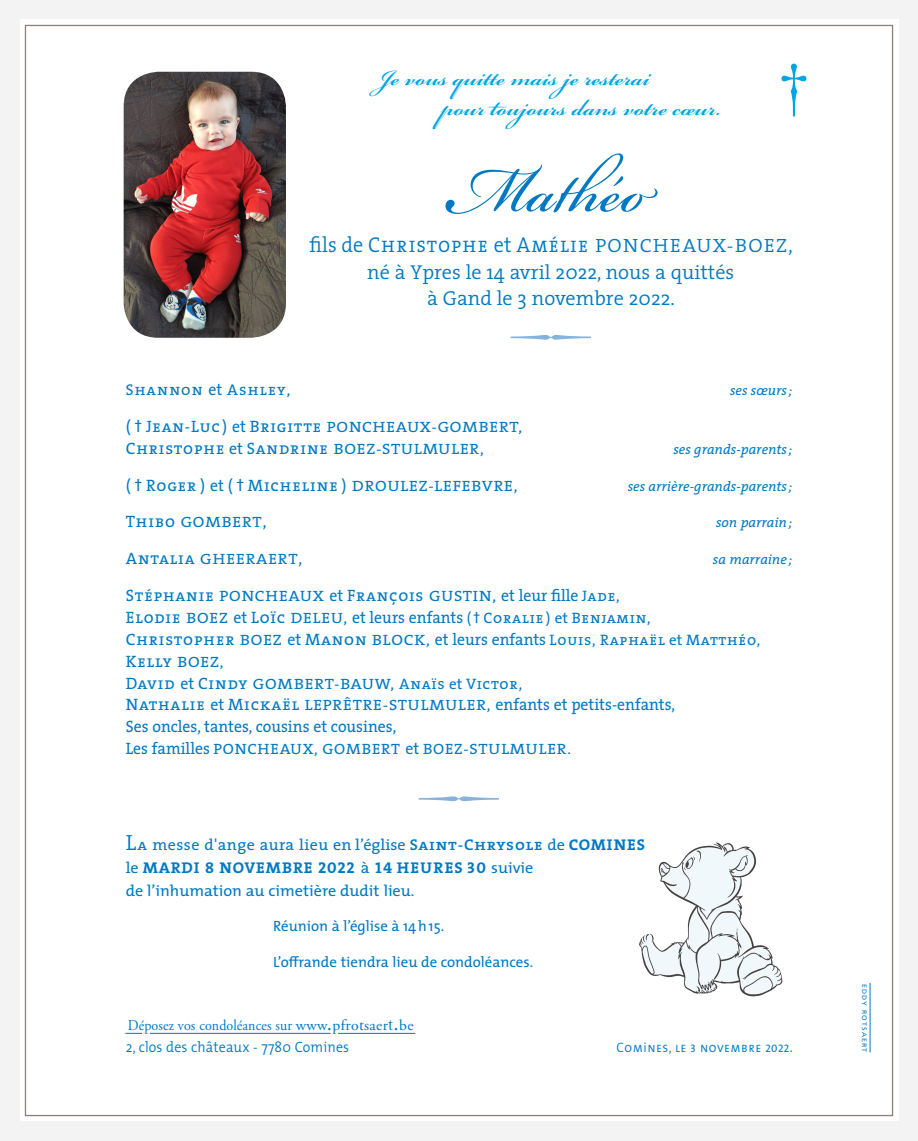
<style>
.page{position:relative;width:918px;height:1141px;background:#f4f3f3}
.page>*{position:absolute;margin:0;border:0;box-sizing:border-box;transform-origin:0 0}
.t1{font:101.15px "Bickham Script Pro";color:#0079c2;scale:.95 1}
.t2{font:65.8px "Adobe Garamond Regular SC";color:#00a6e0}
.t3{font:600 35px "Bickham Script Pro";color:#00a6e0}
.t4{font:21.53px "The Serif Semi Light Caps";letter-spacing:.05em;color:#0079c2;scale:.94 1}
.t5{font:300 20.3px "The Serif";color:#0079c2}
.t6{font:16.45px "The Serif Caps";letter-spacing:.05em;color:#0079c2}
.t7{font:16.45px "The Serif";color:#0079c2;scale:.95 1}
.t8{font:15.58px "The Serif";letter-spacing:.03em;color:#0079c2}
.t9{font:15.58px "The Serif Bold Caps";letter-spacing:.05em;color:#0079c2;scale:1.04 1}
.t10{font:15.58px "The Mix";color:#0079c2;scale:1.04 1}
.t11{font:15.58px "The Serif Caps";letter-spacing:.07em;color:#0079c2}
.t12{font:15.22px "The Serif Caps";letter-spacing:.05em;color:#0079c2}
.t13{font:15.05px "The Serif Caps";letter-spacing:.05em;color:#0079c2;scale:1.1 1}
.t14{font:15.05px "The Serif Caps";letter-spacing:.05em;color:#0079c2;scale:1.05 1}
.t15{font:15.05px "Adobe Garamond";letter-spacing:.005em;color:#0079c2;scale:.93 1}
.t16{font:300 15.05px "The Mix";letter-spacing:.01em;color:#0079c2;scale:.93 1}
.t17{font:14.88px "The Mix";color:#0079c2}
.t18{font:italic 13.65px "The Serif";color:#0079c2}
.t19{font:13.65px "The Mix Semi Light Caps";letter-spacing:.04em;color:#0079c2;scale:.93 1}
.t20{font:6.48px "Frutiger";letter-spacing:.15em;color:#0079c2;scale:1.09 1}
.s1{font-family:"The Serif";font-weight:300}
.s2{font-size:19.25px}
.s3{font-family:"The Serif";font-size:16.45px}
.s4{font-family:"The Serif"}
.s5{font-size:15.05px}
.s6{font-size:16.45px}
.s7{font-size:15.22px}
.s8{font-family:"The Serif";font-size:15.22px}
.s9{font-family:"The Serif Caps"}
.s10{font-family:"The Serif Caps";font-size:15.05px}
.s11{font-weight:300;font-size:22.05px}
.s12{font-family:"The Serif Semi Bold Caps"}
.s13{font-weight:700}
.s14{font-family:"The Mix"}
.s15{font-size:21px}
.s16{font-size:16.8px}
.s17{font-family:"Rotis Serif";font-size:16.45px}
.s18{font-family:"The Sans";font-weight:300}
.s19{font-family:"The Mix Caps";font-size:10.85px}
.s20{font-family:"The Mix Caps"}
</style>
<div class="page">
<div style="left:20px;top:20px;width:878px;height:1101px;background:linear-gradient(to right,#f3f2f2,#f4f3f2)"></div>
<div style="left:25px;top:25px;width:868px;height:1091px;background:#fff;border:1px solid #8d817e"></div>
<img style="left:639px;top:842px;width:144px;height:155px">
<hr style="left:869px;top:983px;width:1px;height:69px;background:#0079c2">
<svg style="left:125px;top:1033px;width:17px;height:1px"></svg>
<hr style="left:338px;top:1033px;width:77px;height:1px;background:#0079c2">
<hr style="left:150px;top:1033px;width:181px;height:1px;background:#0079c2">
<img style="left:124px;top:72px;width:162px;height:266px">
<p class="t2" style="left:778px;top:52px;width:33px">†</p>
<p class="t3" style="left:378px;top:53px;width:280px">Jevousquittemaisjeresterai</p>
<p class="t3" style="left:441px;top:82px;width:288px">pourtoujoursdansvotrecœur.</p>
<p class="t1" style="left:449px;top:117px;width:237px">Mathéo</p>
<p class="t4" style="left:310px;top:227px;width:515px"><span class="s1">fils de</span> Christophe <span class="s1">et</span> Amélie <span class="s2">PONCHEAUX-BOEZ</span>,</p>
<p class="t5" style="left:367px;top:255px;width:369px">né à Ypres le 14 avril 2022, nous a quittés</p>
<p class="t5" style="left:427px;top:281px;width:249px">à Gand le 3 novembre 2022.</p>
<p class="t11" style="left:126px;top:377px;width:166px">Shannon <span class="s3">et</span> Ashley<span class="s4">,</span></p>
<p class="t18" style="left:730px;top:379px;width:64px">ses sœurs ;</p>
<p class="t6" style="left:126px;top:413px;width:398px">( † Jean-Luc) <span class="s4">et</span> Brigitte <span class="s5">PONCHEAUX-GOMBERT,</span></p>
<p class="t6" style="left:126px;top:435px;width:360px">Christophe <span class="s4">et</span> Sandrine <span class="s5">BOEZ-STULMULER,</span></p>
<p class="t18" style="left:673px;top:438px;width:120px">ses grands-parents ;</p>
<p class="t6" style="left:126px;top:471px;width:393px">( † Roger ) <span class="s4">et</span> ( † Micheline ) <span class="s5">DROULEZ-LEFEBVRE,</span></p>
<p class="t18" style="left:628px;top:475px;width:166px">ses arrière-grands-parents ;</p>
<p class="t13" style="left:126px;top:510px;width:129px"><span class="s6">Thibo</span> GOMBERT<span class="s3">,</span></p>
<p class="t18" style="left:716px;top:512px;width:78px">son parrain;</p>
<p class="t13" style="left:126px;top:547px;width:162px"><span class="s6">Antalia</span> GHEERAERT<span class="s3">,</span></p>
<p class="t18" style="left:713px;top:548px;width:81px">sa marraine ;</p>
<p class="t6" style="left:126px;top:582px;width:495px">Stéphanie <span class="s5">PONCHEAUX</span> <span class="s4">et</span> François <span class="s5">GUSTIN,</span> <span class="s4">et leur fille</span> <span class="s7">Jade,</span></p>
<p class="t12" style="left:126px;top:605px;width:526px"><span class="s6">Elodie</span> <span class="s5">BOEZ</span> <span class="s3">et</span> <span class="s6">Loïc</span> <span class="s5">DELEU,</span> <span class="s3">et leurs enfants</span> <span class="s4">(</span>† Coralie) <span class="s4">et</span> Benjamin,</p>
<p class="t12" style="left:126px;top:627px;width:636px"><span class="s6">Christopher</span> <span class="s5">BOEZ</span> <span class="s3">et</span> <span class="s6">Manon</span> <span class="s5">BLOCK,</span> <span class="s3">et leurs enfants</span> Louis, Raphaël <span class="s4">et</span> Matthéo,</p>
<p class="t6" style="left:126px;top:647px;width:99px">Kelly <span class="s5">BOEZ,</span></p>
<p class="t13" style="left:126px;top:671px;width:362px"><span class="s6">David</span> <span class="s3">et</span> <span class="s6">Cindy</span> GOMBERT-BAUW, <span class="s7">Anaïs</span> <span class="s8">et</span> <span class="s7">Victor,</span></p>
<p class="t7" style="left:126px;top:691px;width:580px"><span class="s9">Nathalie</span> et <span class="s9">Mickaël</span> <span class="s10">LEPRÊTRE-STULMULER,</span> enfants et petits-enfants,</p>
<p class="t7" style="left:126px;top:713px;width:286px">Ses oncles, tantes, cousins et cousines,</p>
<p class="t14" style="left:126px;top:737px;width:425px"><span class="s3">Les familles</span> PONCHEAUX, GOMBERT <span class="s3">et</span> BOEZ-STULMULER.</p>
<p class="t8" style="left:126px;top:832px;width:520px"><span class="s11">L</span><span class="s9">a</span> messe d'ange aura lieu en l’église <span class="s12">Saint-Chrysole</span> de <span class="s13">COMINES</span></p>
<p class="t9" style="left:126px;top:855px;width:393px"><span class="s4">le</span> MARDI 8 NOVEMBRE 2022 <span class="s4">à</span> 14 HEURES 30 <span class="s14">suivie</span></p>
<p class="t10" style="left:126px;top:877px;width:279px">de l’inhumation au cimetière dudit lieu.</p>
<p class="t17" style="left:273px;top:913px;width:172px">Réunion à l’église à 14h15.</p>
<p class="t17" style="left:273px;top:950px;width:261px">L’o≠rande tiendra lieu de condoléances.</p>
<p class="t15" style="left:128px;top:1017px;width:309px">Déposez vos condoléances sur <span class="s7">www</span><span class="s15">.</span><span class="s7">pfro</span><span class="s16">t</span><span class="s7">saer</span><span class="s17">t</span><span class="s15">.</span><span class="s7">be</span></p>
<p class="t16" style="left:126px;top:1034px;width:242px">2, clos des châteaux - 7780 Comines</p>
<p class="t19" style="left:616px;top:1036px;width:191px">Com<span class="s18">i</span>nes, le <span class="s19">3</span> novembre <span class="s19">2022</span><span class="s20">.</span></p>
<p class="t20" style="left:868px;top:983px;width:64px;rotate:90deg">EDDY ROTSAERT</p>
</div>
